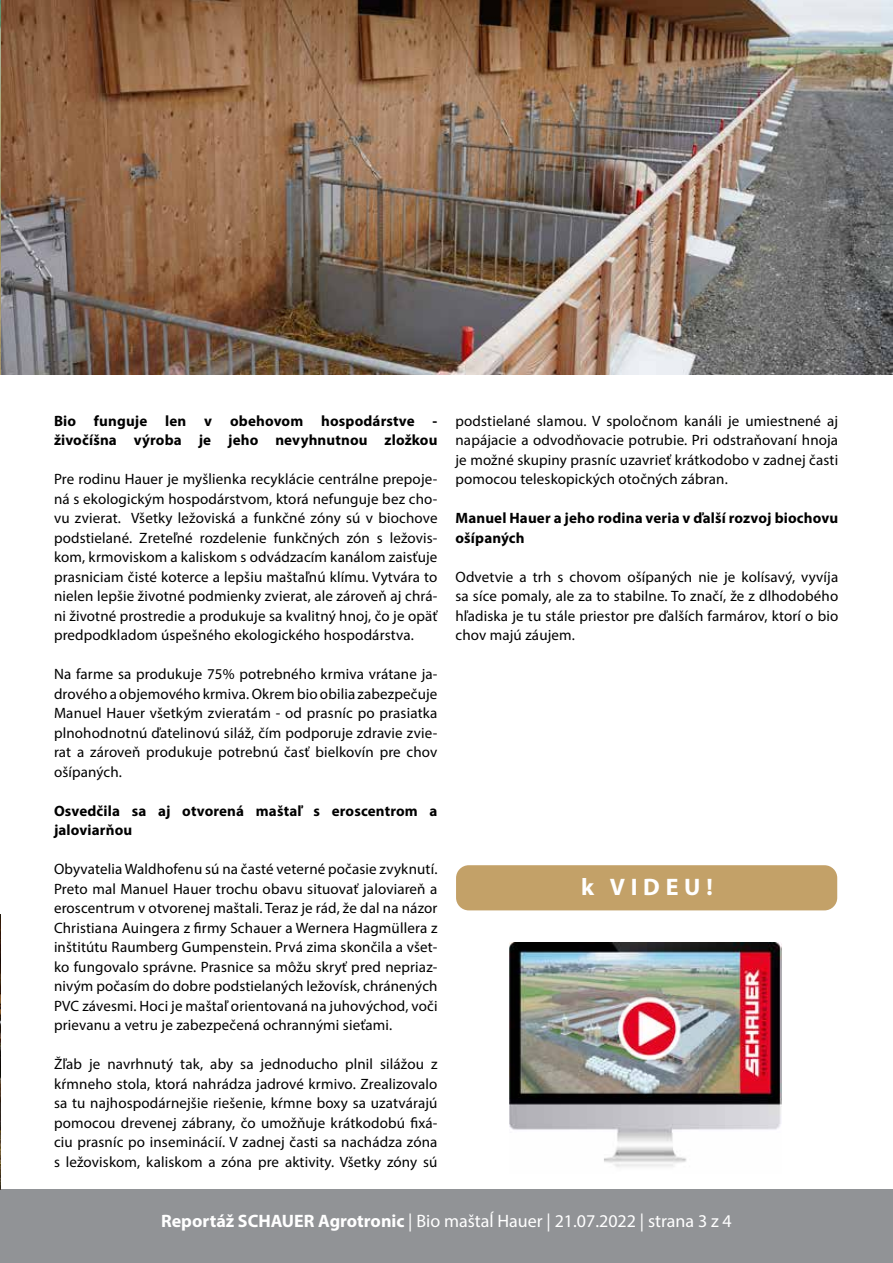
<style>
.page{position:relative;width:893px;height:1263px;background:#fff}
.page>*{position:absolute;margin:0;border:0;box-sizing:border-box;transform-origin:0 0}
.t1{font:700 24px "Myriad Pro";letter-spacing:.24em;color:#fff}
.t2{font:18px "Myriad Pro";color:#fff}
.t3{font:15px/19.5px "Myriad Pro";letter-spacing:.01em;color:#000;text-align:justify}
.t4{font:700 15px/19.5px "Myriad Pro";letter-spacing:.01em;color:#000}
.s1{font-weight:700}
</style>
<div class="page">
<div style="left:0;top:1189px;width:893px;height:74px;background:#919396"></div>
<img style="left:0;top:0;width:893px;height:374px">
<div style="left:456px;top:865px;width:381px;height:45px;background:#c3a168;border-radius:13px"></div>
<img style="left:509px;top:942px;width:273px;height:225px">
<img style="left:0;top:914px;width:1px;height:275px">
<p class="t4" style="left:54px;top:411px;width:385px">Bio funguje len v obehovom hospodárstve - živočíšna výroba je jeho nevyhnutnou zložkou</p>
<p class="t3" style="left:54px;top:469px;width:385px">Pre rodinu Hauer je myšlienka recyklácie centrálne prepoje&shy;ná s ekologickým hospodárstvom, ktorá nefunguje bez cho&shy;vu zvierat. Všetky ležoviská a funkčné zóny sú v biochove podstielané. Zreteľné rozdelenie funkčných zón s ležovis&shy;kom, krmoviskom a kaliskom s odvádzacím kanálom zaisťuje prasniciam čisté koterce a lepšiu maštaľnú klímu. Vytvára to nielen lepšie životné podmienky zvierat, ale zároveň aj chrá&shy;ni životné prostredie a produkuje sa kvalitný hnoj, čo je opäť predpodkladom úspešného ekologického hospodárstva.</p>
<p class="t3" style="left:54px;top:664px;width:385px">Na farme sa produkuje 75% potrebného krmiva vrátane ja&shy;drového a objemového krmiva. Okrem bio obilia zabezpečuje Manuel Hauer všetkým zvieratám - od prasníc po prasiatka plnohodnotnú ďatelinovú siláž, čím podporuje zdravie zvie&shy;rat a zároveň produkuje potrebnú časť bielkovín pre chov ošípaných.</p>
<p class="t4" style="left:54px;top:801px;width:385px">Osvedčila sa aj otvorená maštaľ s eroscentrom a jaloviarňou</p>
<p class="t3" style="left:54px;top:859px;width:385px">Obyvatelia Waldhofenu sú na časté veterné počasie zvyknutí.<br>Preto mal Manuel Hauer trochu obavu situovať jaloviareň a eroscentrum v otvorenej maštali. Teraz je rád, že dal na názor Christiana Auingera z firmy Schauer a Wernera Hagmüllera z inštitútu Raumberg Gumpenstein. Prvá zima skončila a všet&shy;ko fungovalo správne. Prasnice sa môžu skryť pred nepriaz&shy;nivým počasím do dobre podstielaných ležovísk, chránených PVC závesmi. Hoci je maštaľ orientovaná na juhovýchod, voči prievanu a vetru je zabezpečená ochrannými sieťami.</p>
<p class="t3" style="left:54px;top:1054px;width:385px">Žľab je navrhnutý tak, aby sa jednoducho plnil silážou z kŕmneho stola, ktorá nahrádza jadrové krmivo. Zrealizovalo sa tu najhospodárnejšie riešenie, kŕmne boxy sa uzatvárajú pomocou drevenej zábrany, čo umožňuje krátkodobú fixá&shy;ciu prasníc po inseminácií. V zadnej časti sa nachádza zóna s ležoviskom, kaliskom a zóna pre aktivity. Všetky zóny sú</p>
<p class="t3" style="left:455px;top:411px;width:384px">podstielané slamou. V spoločnom kanáli je umiestnené aj napájacie a odvodňovacie potrubie. Pri odstraňovaní hnoja je možné skupiny prasníc uzavrieť krátkodobo v zadnej časti pomocou teleskopických otočných zábran.</p>
<p class="t4" style="left:455px;top:508px;width:384px">Manuel Hauer a jeho rodina veria v ďalší rozvoj biochovu ošípaných</p>
<p class="t3" style="left:455px;top:567px;width:384px">Odvetvie a trh s chovom ošípaných nie je kolísavý, vyvíja sa síce pomaly, ale za to stabilne. To značí, že z dlhodobého hľadiska je tu stále priestor pre ďalších farmárov, ktorí o bio chov majú záujem.</p>
<h1 class="t1" style="left:581px;top:871px;width:133px">k VIDEU!</h1>
<p class="t2" style="left:161px;top:1210px;width:572px"><span class="s1">Reportáž SCHAUER Agrotronic</span> | Bio maštaĺ Hauer | 21.07.2022 | strana 3 z 4</p>
</div>
